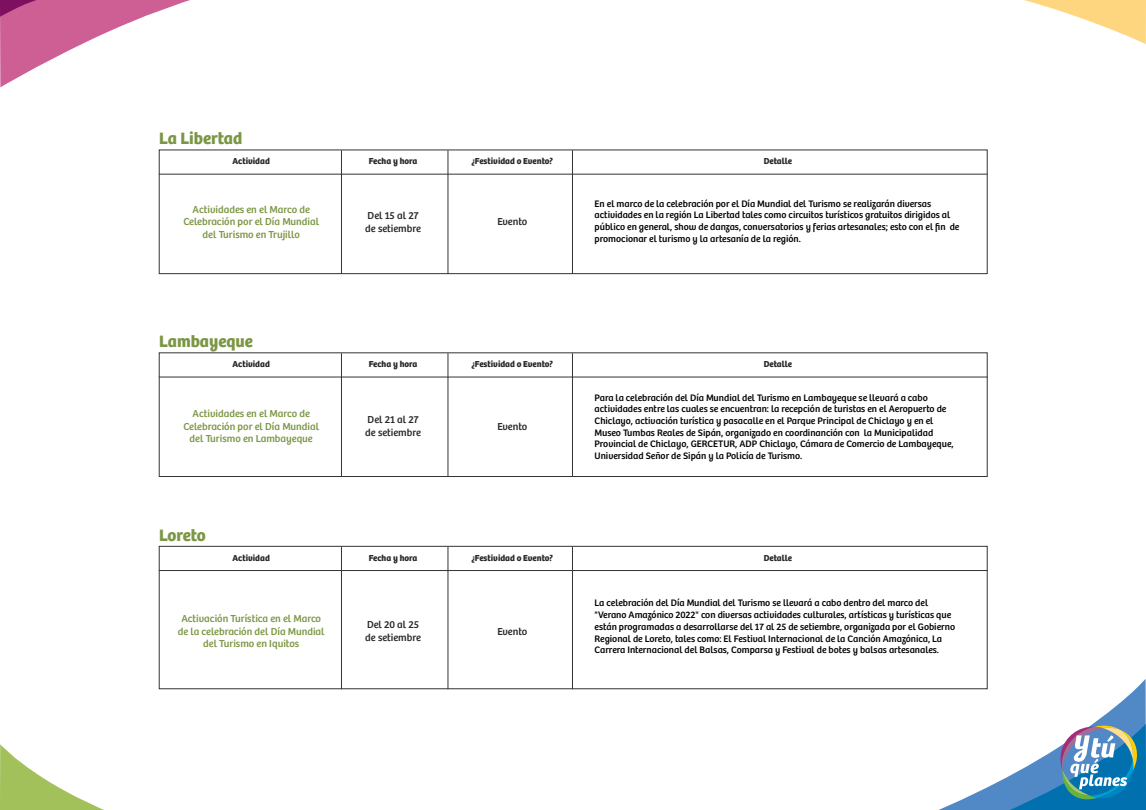
<style>
.page{position:relative;width:1146px;height:810px;background:#fff}
.page>*{position:absolute;margin:0;border:0;box-sizing:border-box;transform-origin:0 0}
.t1{font:700 17.1px "Bree Peru";color:#7b9644}
.t2{font:10.5px/12.6px "Bree Peru";color:#7b9644;text-align:center}
.t3{font:10.5px/12.6px "Bree Peru";color:#282828}
.t4{font:9.75px/11.7px "Bree Peru";color:#000}
.t5{font:700 9px "Bree Peru";color:#282828}
</style>
<div class="page">
<svg style="left:0;top:0;width:190px;height:87px"></svg>
<svg style="left:1024px;top:0;width:122px;height:44px"></svg>
<svg style="left:0;top:744px;width:104px;height:66px"></svg>
<svg style="left:938px;top:679px;width:208px;height:131px"></svg>
<div style="left:159px;top:150px;width:829px;height:124px;border:1px solid #333"></div>
<hr style="left:341px;top:150px;width:1px;height:124px;background:#333">
<hr style="left:448px;top:150px;width:1px;height:124px;background:#333">
<hr style="left:572px;top:150px;width:1px;height:124px;background:#333">
<hr style="left:159px;top:174px;width:829px;height:1px;background:#333">
<div style="left:159px;top:352px;width:829px;height:125px;border:1px solid #333"></div>
<hr style="left:341px;top:353px;width:1px;height:124px;background:#333">
<hr style="left:448px;top:353px;width:1px;height:124px;background:#333">
<hr style="left:572px;top:353px;width:1px;height:124px;background:#333">
<hr style="left:159px;top:377px;width:829px;height:1px;background:#333">
<div style="left:159px;top:546px;width:829px;height:143px;border:1px solid #333"></div>
<hr style="left:341px;top:547px;width:1px;height:142px;background:#333">
<hr style="left:448px;top:547px;width:1px;height:142px;background:#333">
<hr style="left:572px;top:547px;width:1px;height:142px;background:#333">
<hr style="left:159px;top:570px;width:829px;height:1px;background:#333">
<h1 class="t1" style="left:159px;top:128px;width:85px">La Libertad</h1>
<p class="t5" style="left:233px;top:156px;width:39px">Actividad</p>
<p class="t5" style="left:369px;top:156px;width:50px">Fecha y hora</p>
<p class="t5" style="left:472px;top:156px;width:83px">¿Festividad o Evento?</p>
<p class="t5" style="left:764px;top:156px;width:30px">Detalle</p>
<p class="t2" style="left:183px;top:203px;width:137px">Actividades en el Marco de<br>Celebración por el Día Mundial del Turismo en Trujillo</p>
<p class="t3" style="left:365px;top:210px;width:57px">Del 15 al 27 de setiembre</p>
<p class="t3" style="left:497px;top:216px;width:31px">Evento</p>
<p class="t4" style="left:595px;top:198px;width:366px">En el marco de la celebración por el Día Mundial del Turismo se realizarán diversas actividades en la región La Libertad tales como circuitos turísticos gratuitos dirigidos al público en general, show de danzas, conversatorios y ferias artesanales; esto con el fin de promocionar el turismo y la artesanía de la región.</p>
<h1 class="t1" style="left:159px;top:331px;width:95px">Lambayeque</h1>
<p class="t5" style="left:233px;top:359px;width:39px">Actividad</p>
<p class="t5" style="left:369px;top:359px;width:50px">Fecha y hora</p>
<p class="t5" style="left:472px;top:359px;width:83px">¿Festividad o Evento?</p>
<p class="t5" style="left:764px;top:359px;width:30px">Detalle</p>
<p class="t2" style="left:183px;top:408px;width:137px">Actividades en el Marco de<br>Celebración por el Día Mundial del Turismo en Lambayeque</p>
<p class="t3" style="left:365px;top:414px;width:57px">Del 21 al 27 de setiembre</p>
<p class="t3" style="left:497px;top:420px;width:31px">Evento</p>
<p class="t4" style="left:595px;top:392px;width:361px">Para la celebración del Día Mundial del Turismo en Lambayeque se llevará a cabo actividades entre las cuales se encuentran: la recepción de turistas en el Aeropuerto de Chiclayo, activación turística y pasacalle en el Parque Principal de Chiclayo y en el Museo Tumbas Reales de Sipán, organizado en coordinanción con la Municipalidad Provincial de Chiclayo, GERCETUR, ADP Chiclayo, Cámara de Comercio de Lambayeque, Universidad Señor de Sipán y la Policía de Turismo.</p>
<h1 class="t1" style="left:159px;top:525px;width:48px">Loreto</h1>
<p class="t5" style="left:233px;top:552px;width:39px">Actividad</p>
<p class="t5" style="left:369px;top:552px;width:50px">Fecha y hora</p>
<p class="t5" style="left:472px;top:552px;width:83px">¿Festividad o Evento?</p>
<p class="t5" style="left:764px;top:552px;width:30px">Detalle</p>
<p class="t2" style="left:178px;top:613px;width:148px">Activación Turística en el Marco de la celebración del Día Mundial del Turismo en Iquitos</p>
<p class="t3" style="left:365px;top:619px;width:57px">Del 20 al 25 de setiembre</p>
<p class="t3" style="left:497px;top:625px;width:31px">Evento</p>
<p class="t4" style="left:595px;top:598px;width:362px">La celebración del Día Mundial del Turismo se llevará a cabo dentro del marco del "Verano Amazónico 2022" con diversas actividades culturales, artísticas y turísticas que están programadas a desarrollarse del 17 al 25 de setiembre, organizada por el Gobierno Regional de Loreto, tales como: El Festival Internacional de la Canción Amazónica, La Carrera Internacional del Balsas, Comparsa y Festival de botes y balsas artesanales.</p>
</div>
